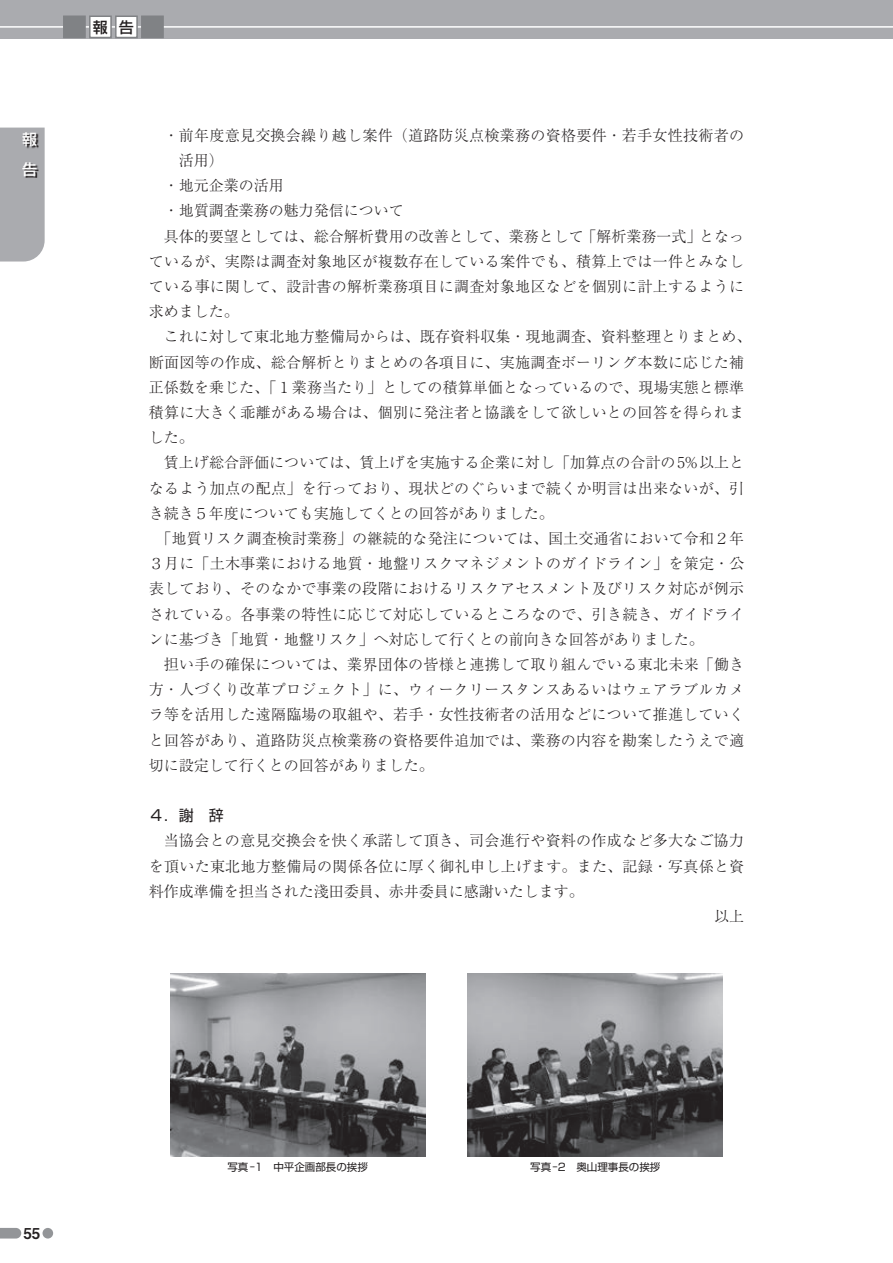
<style>
.page{position:relative;width:893px;height:1263px;background:#fff}
.page>*{position:absolute;margin:0;border:0;box-sizing:border-box;transform-origin:0 0}
.t1{font:300 15px "Ryumin Pr 6 N";letter-spacing:.02em;color:#231f20}
.t2{font:300 15px "Ryumin Pr 6 N";color:#231f20}
.t3{font:15px "Shin Go Pr 6 N";color:#231f20}
.t4{font:500 15px/30px "Shin Go Pr 6 N";color:#fff}
.t5{font:500 15px "Shin Go Pr 6 N";color:#231f20}
.t6{font:15px "Midashi Go Pr 6 N MB31";color:#231f20}
.t7{font:10.5px "Shin Go Pr 6 N";color:#231f20}
</style>
<div class="page">
<div style="left:0;top:0;width:893px;height:38px;background:#aaabaf"></div>
<hr style="left:0;top:26px;width:893px;height:2px;background:#fff">
<div style="left:0;top:128px;width:45px;height:133px;background:#aaabaf"></div>
<svg style="left:24px;top:134px;width:14px;height:44px"></svg>
<div style="left:63px;top:16px;width:23px;height:22px;background:#808285"></div>
<div style="left:90px;top:16px;width:21px;height:22px;background:#fff"></div>
<div style="left:89px;top:16px;width:23px;height:22px;border:2px solid #808285"></div>
<div style="left:116px;top:16px;width:21px;height:22px;background:#fff"></div>
<div style="left:115px;top:16px;width:23px;height:22px;border:2px solid #808285"></div>
<div style="left:141px;top:16px;width:23px;height:22px;background:#808285"></div>
<img style="left:170px;top:974px;width:255px;height:183px">
<img style="left:468px;top:974px;width:255px;height:183px">
<svg style="left:0;top:1228px;width:21px;height:10px"></svg>
<div style="left:43px;top:1228px;width:10px;height:10px;background:#939598;border-radius:50%"></div>
<p class="t4" style="left:22px;top:123px;width:16px">報告</p>
<p class="t5" style="left:93px;top:15px;width:43px">報 告</p>
<p class="t1" style="left:164px;top:123px;width:582px">・前年度意見交換会繰り越し案件（道路防災点検業務の資格要件・若手女性技術者の</p>
<p class="t1" style="left:179px;top:149px;width:46px">活用）</p>
<p class="t2" style="left:164px;top:174px;width:121px">・地元企業の活用</p>
<p class="t2" style="left:164px;top:199px;width:241px">・地質調査業務の魅力発信について</p>
<p class="t2" style="left:164px;top:224px;width:582px">具体的要望としては、総合解析費用の改善として、業務として「解析業務一式」となっ</p>
<p class="t1" style="left:149px;top:249px;width:597px">ているが、実際は調査対象地区が複数存在している案件でも、積算上では一件とみなし</p>
<p class="t1" style="left:149px;top:275px;width:597px">ている事に関して、設計書の解析業務項目に調査対象地区などを個別に計上するように</p>
<p class="t1" style="left:149px;top:300px;width:91px">求めました。</p>
<p class="t1" style="left:164px;top:325px;width:589px">これに対して東北地方整備局からは、既存資料収集・現地調査、資料整理とりまとめ、</p>
<p class="t1" style="left:149px;top:350px;width:597px">断面図等の作成、総合解析とりまとめの各項目に、実施調査ボーリング本数に応じた補</p>
<p class="t1" style="left:149px;top:375px;width:597px">正係数を乗じた、｢１業務当たり｣としての積算単価となっているので、現場実態と標準</p>
<p class="t1" style="left:149px;top:401px;width:597px">積算に大きく乖離がある場合は、個別に発注者と協議をして欲しいとの回答を得られま</p>
<p class="t1" style="left:149px;top:426px;width:46px">した。</p>
<p class="t1" style="left:164px;top:451px;width:582px">賃上げ総合評価については、賃上げを実施する企業に対し「加算点の合計の5%以上と</p>
<p class="t1" style="left:149px;top:476px;width:597px">なるよう加点の配点」を行っており、現状どのぐらいまで続くか明言は出来ないが、引</p>
<p class="t2" style="left:149px;top:501px;width:406px">き続き５年度についても実施してくとの回答がありました。</p>
<p class="t1" style="left:156px;top:527px;width:589px">「地質リスク調査検討業務」の継続的な発注については、国土交通省において令和２年</p>
<p class="t1" style="left:149px;top:552px;width:597px">３月に「土木事業における地質・地盤リスクマネジメントのガイドライン」を策定・公</p>
<p class="t1" style="left:149px;top:577px;width:597px">表しており、そのなかで事業の段階におけるリスクアセスメント及びリスク対応が例示</p>
<p class="t1" style="left:149px;top:602px;width:597px">されている。各事業の特性に応じて対応しているところなので、引き続き、ガイドライ</p>
<p class="t2" style="left:149px;top:627px;width:556px">ンに基づき「地質・地盤リスク」へ対応して行くとの前向きな回答がありました。</p>
<p class="t1" style="left:164px;top:653px;width:582px">担い手の確保については、業界団体の皆様と連携して取り組んでいる東北未来「働き</p>
<p class="t1" style="left:149px;top:678px;width:597px">方・人づくり改革プロジェクト」に、ウィークリースタンスあるいはウェアラブルカメ</p>
<p class="t1" style="left:149px;top:703px;width:597px">ラ等を活用した遠隔臨場の取組や、若手・女性技術者の活用などについて推進していく</p>
<p class="t1" style="left:149px;top:728px;width:597px">と回答があり、道路防災点検業務の資格要件追加では、業務の内容を勘案したうえで適</p>
<p class="t2" style="left:149px;top:753px;width:286px">切に設定して行くとの回答がありました。</p>
<p class="t3" style="left:149px;top:803px;width:76px">４．謝　辞</p>
<p class="t1" style="left:164px;top:829px;width:582px">当協会との意見交換会を快く承諾して頂き、司会進行や資料の作成など多大なご協力</p>
<p class="t1" style="left:149px;top:854px;width:597px">を頂いた東北地方整備局の関係各位に厚く御礼申し上げます。また、記録・写真係と資</p>
<p class="t2" style="left:149px;top:879px;width:436px">料作成準備を担当された淺田委員、赤井委員に感謝いたします。</p>
<p class="t1" style="left:714px;top:905px;width:31px">以上</p>
<p class="t6" style="left:24px;top:1221px;width:18px">55</p>
<p class="t7" style="left:227px;top:1158px;width:142px">写真-1　中平企画部長の挨拶</p>
<p class="t7" style="left:530px;top:1158px;width:132px">写真-2　奥山理事長の挨拶</p>
</div>
